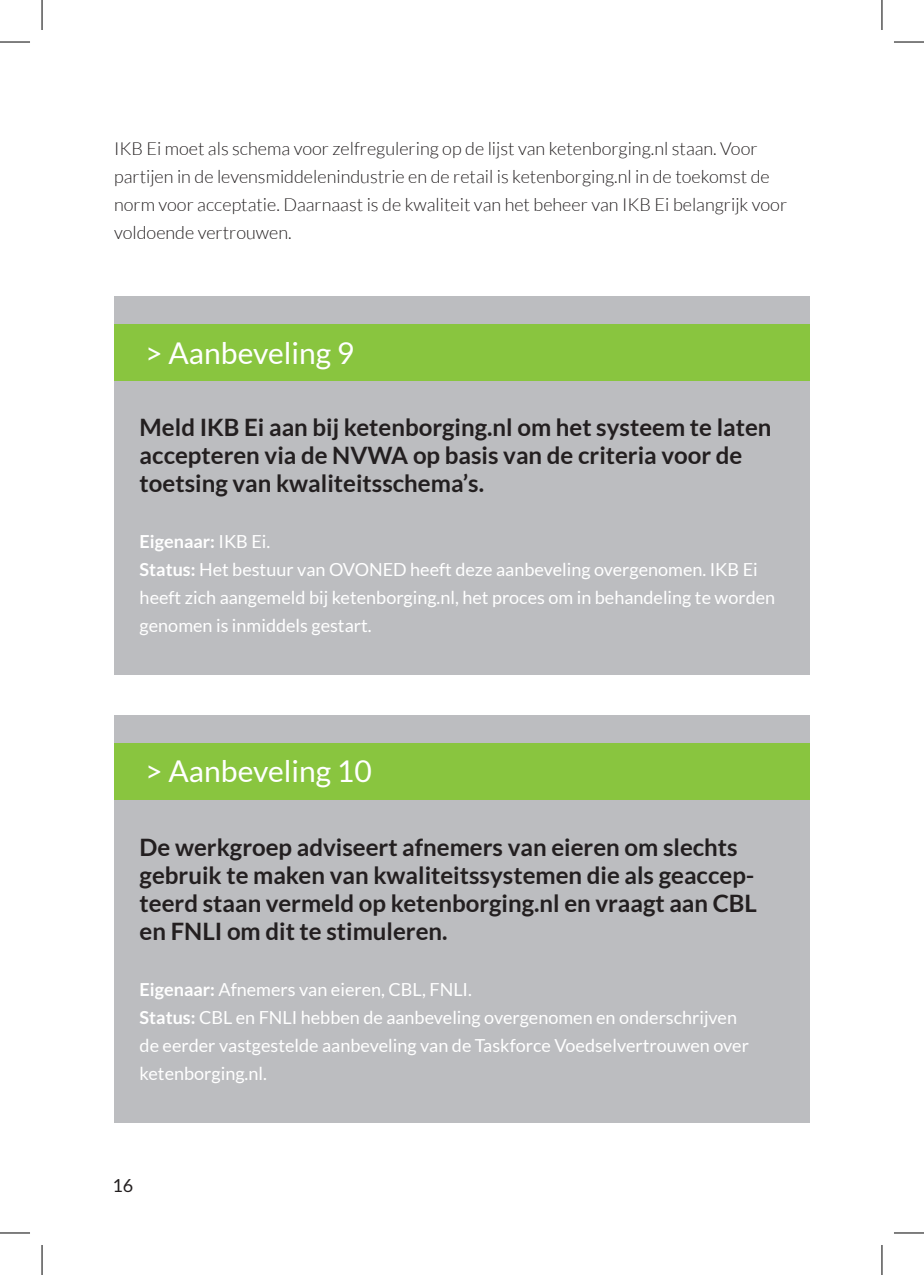
<style>
.page{position:relative;width:924px;height:1275px;background:#fff}
.page>*{position:absolute;margin:0;border:0;box-sizing:border-box;transform-origin:0 0}
.t1{font:30px "Lato";color:#fff}
.t2{font:700 24px/28px "Lato";color:#231f20}
.t3{font:18px/28px "Lato";color:#fff}
.t4{font:300 18px/28px "Lato";color:#231f20}
.t5{font:18px "Lato";color:#231f20}
.s1{font-weight:700}
</style>
<div class="page">
<div style="left:114px;top:297px;width:695px;height:378px;background:#bcbdc0"></div>
<div style="left:114px;top:325px;width:695px;height:56px;background:#89c53f"></div>
<div style="left:114px;top:715px;width:695px;height:407px;background:#bcbdc0"></div>
<div style="left:114px;top:743px;width:695px;height:56px;background:#89c53f"></div>
<hr style="left:0;top:42px;width:30px;height:1px;background:#000">
<hr style="left:893px;top:42px;width:30px;height:1px;background:#000">
<hr style="left:0;top:1232px;width:30px;height:1px;background:#000">
<hr style="left:893px;top:1232px;width:30px;height:1px;background:#000">
<hr style="left:42px;top:0;width:1px;height:30px;background:#000">
<hr style="left:42px;top:1245px;width:1px;height:30px;background:#000">
<hr style="left:881px;top:0;width:1px;height:30px;background:#000">
<hr style="left:881px;top:1245px;width:1px;height:30px;background:#000">
<p class="t4" style="left:114px;top:135px;width:674px">IKB Ei moet als schema voor zelfregulering op de lijst van ketenborging.nl staan. Voor partijen in de levensmiddelenindustrie en de retail is ketenborging.nl in de toekomst de norm voor acceptatie. Daarnaast is de kwaliteit van het beheer van IKB Ei belangrijk voor voldoende vertrouwen.</p>
<h1 class="t1" style="left:145px;top:336px;width:210px">&gt; Aanbeveling 9</h1>
<h2 class="t2" style="left:140px;top:412px;width:633px">Meld IKB Ei aan bij ketenborging.nl om het systeem te laten accepteren via de NVWA op basis van de criteria voor de toetsing van kwaliteitsschema’s.</h2>
<p class="t3" style="left:140px;top:527px;width:636px"><span class="s1">Eigenaar:</span> IKB Ei.<br><span class="s1">Status:</span> Het bestuur van OVONED heeft deze aanbeveling overgenomen. IKB Ei heeft zich aangemeld bij ketenborging.nl, het proces om in behandeling te worden genomen is inmiddels gestart.</p>
<h1 class="t1" style="left:145px;top:755px;width:228px">&gt; Aanbeveling 10</h1>
<h2 class="t2" style="left:140px;top:832px;width:618px">De werkgroep adviseert afnemers van eieren om slechts gebruik te maken van kwaliteitssystemen die als geaccep&shy;teerd staan vermeld op ketenborging.nl en vraagt aan CBL en FNLI om dit te stimuleren.</h2>
<p class="t3" style="left:140px;top:975px;width:610px"><span class="s1">Eigenaar:</span> Afnemers van eieren, CBL, FNLI.<br><span class="s1">Status:</span> CBL en FNLI hebben de aanbeveling overgenomen en onderschrijven de eerder vastgestelde aanbeveling van de Taskforce Voedselvertrouwen over ketenborging.nl.</p>
<p class="t5" style="left:112px;top:1175px;width:22px">16</p>
</div>
